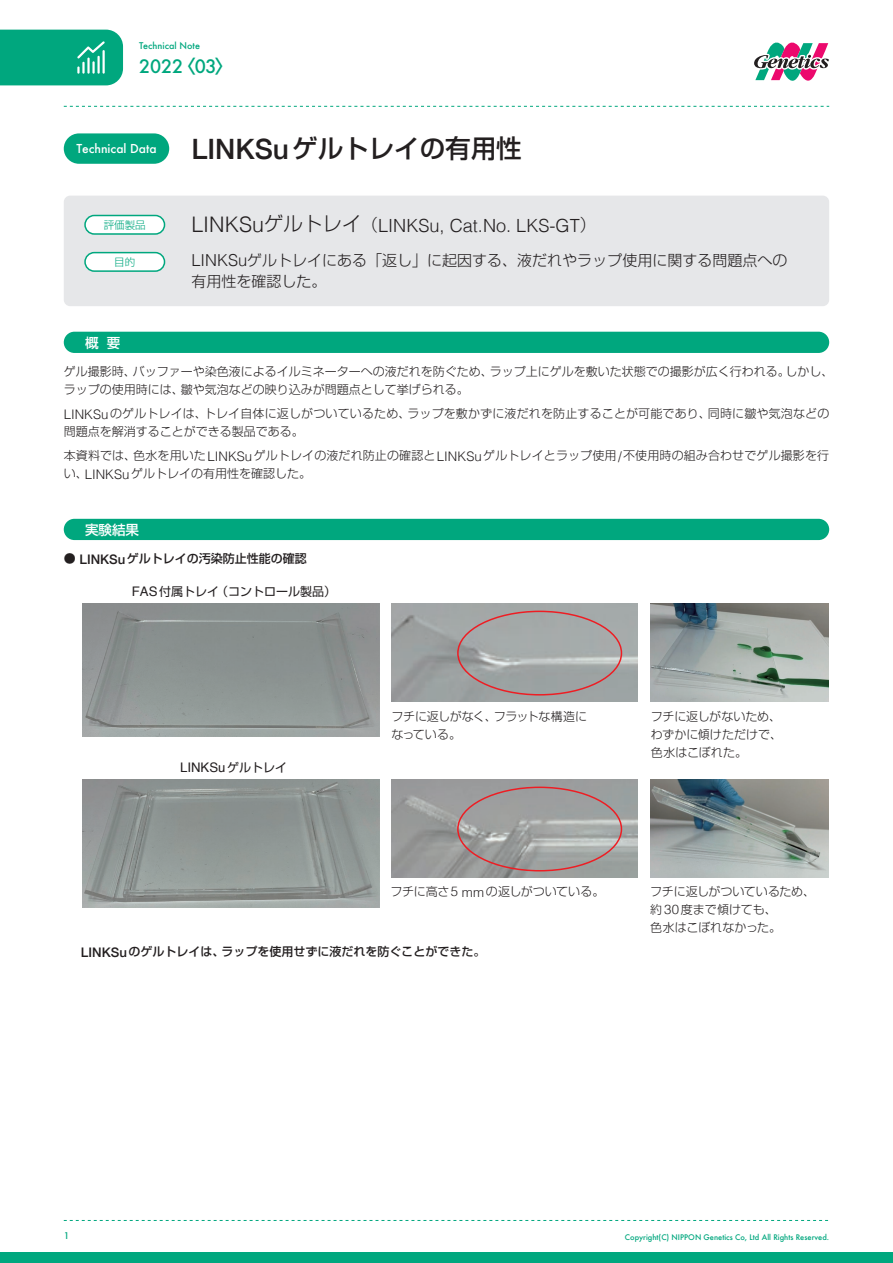
<style>
.page{position:relative;width:893px;height:1263px;background:#fff}
.page>*{position:absolute;margin:0;border:0;box-sizing:border-box;transform-origin:0 0}
.t1{font:500 25.5px "Shin Go Pro";color:#231f20}
.t2{font:300 18.15px "Helvetica";color:#231f20}
.t3{font:500 18px "Futura";letter-spacing:-.005em;color:#00a77e}
.t4{font:300 15px/21px "Shin Go Pro";color:#231f20}
.t5{font:500 13.5px "Shin Go Pro";color:#fff}
.t6{font:13.2px "Helvetica";color:#231f20}
.t7{font:300 12px/18px "Shin Go Pro";color:#231f20}
.t8{font:500 12px "Shin Go Pro";color:#231f20}
.t9{font:300 12px/18px "Shin Go Pro";letter-spacing:-.025em;color:#231f20}
.t10{font:12px "Shin Go Pro";color:#231f20}
.t11{font:500 12px "Futura";color:#fff}
.t12{font:300 10.5px "Shin Go Pro";color:#00a77e}
.t13{font:500 9px "Futura";color:#00a77e}
.t14{font:500 7.5px "Futura";color:#00a77e}
.s1{font-family:"Shin Go Pro"}
.s2{font-family:"Helvetica Neue";font-size:28.05px}
.s3{font-size:21.45px}
.s4{font-family:"Shin Go Pro";font-size:19.5px}
.s5{font-family:"Shin Go Pro";font-size:16.5px}
.s6{font-family:"Helvetica";font-size:16.5px}
.s7{font-family:"Helvetica";font-size:13.2px}
.s8{font-family:"Helvetica Neue";font-size:13.2px}
.s9{font-family:"Shin Go Pro";font-size:12px}
</style>
<div class="page">
<svg style="left:64px;top:1220px;width:765px;height:1px"></svg>
<svg style="left:64px;top:106px;width:765px;height:1px"></svg>
<div style="left:0;top:1252px;width:893px;height:11px;background:#00a77e"></div>
<div style="left:64px;top:133px;width:105px;height:31px;background:#00a77e;border-radius:15px"></div>
<svg style="left:0;top:30px;width:123px;height:55px;background:#0eab85"></svg>
<svg style="left:754px;top:42px;width:75px;height:39px"></svg>
<div style="left:64px;top:196px;width:765px;height:110px;background:#e6e7e9;border-radius:6px"></div>
<div style="left:85px;top:215px;width:80px;height:19px;background:#fff;border-radius:9px"></div>
<div style="left:84px;top:215px;width:81px;height:20px;border:2px solid #00a77e;border-radius:9px"></div>
<div style="left:85px;top:253px;width:80px;height:18px;background:#fff;border-radius:9px"></div>
<div style="left:84px;top:252px;width:81px;height:20px;border:2px solid #00a77e;border-radius:9px"></div>
<div style="left:64px;top:332px;width:765px;height:21px;background:#00a77e;border-radius:11px"></div>
<div style="left:64px;top:519px;width:765px;height:21px;background:#00a77e;border-radius:11px"></div>
<img style="left:82px;top:604px;width:298px;height:133px">
<img style="left:82px;top:779px;width:298px;height:128px">
<img style="left:391px;top:604px;width:247px;height:97px">
<img style="left:391px;top:779px;width:247px;height:98px">
<img style="left:650px;top:604px;width:179px;height:97px">
<img style="left:650px;top:779px;width:179px;height:98px">
<div style="left:457px;top:611px;width:165px;height:84px;border:2px solid #ee1d23;border-radius:50%"></div>
<div style="left:457px;top:786px;width:165px;height:85px;border:2px solid #ee1d23;border-radius:50%"></div>
<p class="t13" style="left:139px;top:39px;width:62px">Technical Note</p>
<h3 class="t3" style="left:139px;top:54px;width:95px">2022<span class="s1">〈</span>03<span class="s1">〉</span></h3>
<p class="t11" style="left:76px;top:140px;width:82px">Technical Data</p>
<p class="t12" style="left:104px;top:216px;width:43px">評価製品</p>
<p class="t12" style="left:114px;top:253px;width:22px">目的</p>
<h1 class="t1" style="left:191px;top:127px;width:332px"><span class="s2">LINKSu</span>ゲルトレイの有用性</h1>
<h2 class="t2" style="left:191px;top:210px;width:406px"><span class="s3">LINKSu</span><span class="s4">ゲルトレイ</span><span class="s5">（</span>LINKSu, Cat.No. LKS-GT<span class="s5">）</span></h2>
<p class="t4" style="left:191px;top:248px;width:597px"><span class="s6">LINKSu</span>ゲルトレイにある「返し」に起因する、液だれやラップ使用に関する問題点への有用性を確認した。</p>
<p class="t5" style="left:85px;top:332px;width:37px">概 要</p>
<p class="t7" style="left:64px;top:361px;width:771px">ゲル撮影時、バッファーや染色液によるイルミネーターへの液だれを防ぐため、ラップ上にゲルを敷いた状態での撮影が広く行われる。しかし、ラップの使用時には、皺や気泡などの映り込みが問題点として挙げられる。</p>
<p class="t7" style="left:64px;top:403px;width:767px"><span class="s7">LINKSu</span>のゲルトレイは、トレイ自体に返しがついているため、ラップを敷かずに液だれを防止することが可能であり、同時に皺や気泡などの問題点を解消することができる製品である。</p>
<p class="t7" style="left:64px;top:445px;width:767px">本資料では、色水を用いた<span class="s7">LINKSu</span>ゲルトレイの液だれ防止の確認と<span class="s7">LINKSu</span>ゲルトレイとラップ使用<span class="s7">/</span>不使用時の組み合わせでゲル撮影を行い、<span class="s7">LINKSu</span>ゲルトレイの有用性を確認した。</p>
<p class="t5" style="left:85px;top:519px;width:56px">実験結果</p>
<p class="t8" style="left:64px;top:549px;width:245px">● <span class="s8">LINKSu</span>ゲルトレイの汚染防止性能の確認</p>
<p class="t10" style="left:132px;top:581px;width:206px"><span class="s7">FAS</span>付属トレイ（コントロール製品）</p>
<p class="t6" style="left:180px;top:757px;width:108px">LINKSu<span class="s9">ゲルトレイ</span></p>
<p class="t9" style="left:391px;top:706px;width:197px">フチに返しがなく、フラットな構造になっている。</p>
<p class="t7" style="left:390px;top:881px;width:216px">フチに高さ<span class="s7">5 mm</span>の返しがついている。</p>
<p class="t8" style="left:81px;top:942px;width:406px"><span class="s8">LINKSu</span>のゲルトレイは、ラップを使用せずに液だれを防ぐことができた。</p>
<p class="t7" style="left:651px;top:706px;width:133px;text-align:justify">フチに返しがないため、わずかに傾けただけで、色水はこぼれた。</p>
<p class="t7" style="left:650px;top:881px;width:167px">フチに返しがついているため、約<span class="s7">30</span>度まで傾けても、<br>色水はこぼれなかった。</p>
<p class="t13" style="left:64px;top:1230px;width:7px">1</p>
<p class="t14" style="left:625px;top:1232px;width:206px">Copyright(C) NIPPON Genetics Co, Ltd All Rights Reserved.</p>
</div>
